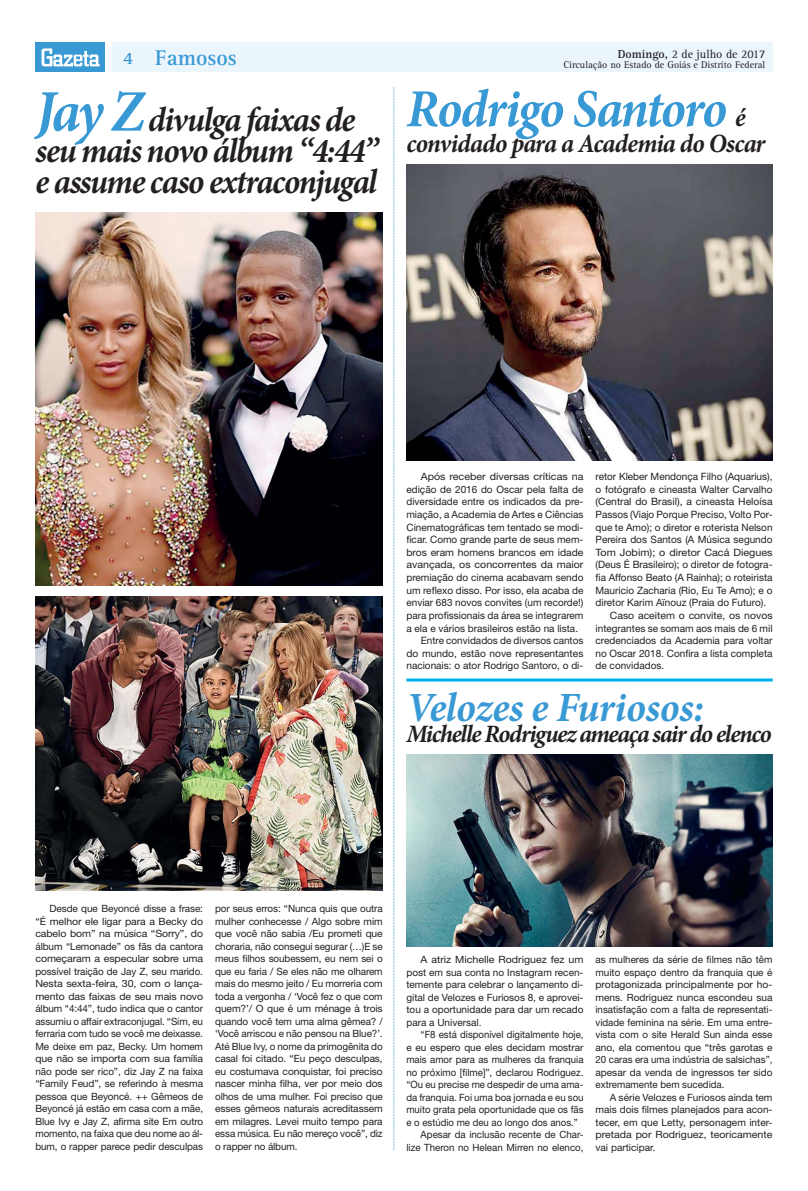
<style>
.page{position:relative;width:808px;height:1191px;background:#fff}
.page>*{position:absolute;margin:0;border:0;box-sizing:border-box;transform-origin:0 0}
.t1{font:italic 700 53.6px "Minion Pro";letter-spacing:-.03em;color:#3999d5;scale:.95 1}
.t2{font:italic 700 41.6px "Minion Pro";letter-spacing:-.01em;color:#3999d5}
.t3{font:italic 700 35px/31px "Minion Pro";letter-spacing:-.04em;color:#231f20;scale:.94 1}
.t4{font:italic 700 26.3px "Minion Pro";letter-spacing:-.03em;color:#231f20;scale:.95 1}
.t5{font:italic 700 25px "Minion Pro";letter-spacing:-.05em;color:#231f20}
.t6{font:700 22px "Rotis Serif";color:#3999d5}
.t7{font:12px "Rotis Serif";color:#231f20}
.t8{font:10.1px "Helvetica Neue";color:#231f20}
.t9{font:10.1px "Helvetica Neue";color:#231f20;scale:1.05 1}
.t10{font:10.1px "Helvetica Neue";color:#231f20;scale:1.06 1}
.t11{font:10.1px "Helvetica Neue";color:#231f20;scale:1.07 1}
.t12{font:10px/12.5px "Helvetica Neue";color:#231f20;text-align:justify}
.t13{font:10px "Helvetica Neue";color:#231f20;scale:.96 1}
.t14{font:10px/12.5px "Helvetica Neue";color:#231f20;text-align:justify;scale:1.06 1}
.t15{font:10px "Rotis Serif";color:#231f20}
.s1{font-weight:700}
.s2{font-size:18px}
.s3{font-size:59px;color:#3999d5}
.s4{font-size:26.3px;color:#231f20}
</style>
<div class="page">
<div style="left:112px;top:43px;width:660px;height:29px;background:#ebf5fc"></div>
<div style="left:35px;top:43px;width:70px;height:29px;background:#3999d5"></div>
<svg style="left:42px;top:48px;width:58px;height:18px"></svg>
<svg style="left:394px;top:87px;width:1px;height:1063px"></svg>
<hr style="left:406px;top:678px;width:367px;height:3px;background:#00aeef">
<img style="left:35px;top:596px;width:348px;height:294px">
<img style="left:35px;top:212px;width:348px;height:373px">
<img style="left:406px;top:164px;width:367px;height:297px">
<img style="left:406px;top:754px;width:367px;height:193px">
<p class="t7" style="left:618px;top:49px;width:149px"><span class="s1">Domingo,</span> 2 de julho de 2017</p>
<h3 class="t6" style="left:123px;top:50px;width:115px"><span class="s2">4</span> Famosos</h3>
<p class="t15" style="left:563px;top:61px;width:203px">Circulação no Estado de Goiás e Distrito Federal</p>
<h3 class="t3" style="left:35px;top:107px;width:366px"><span class="s3">Jay Z</span> divulga faixas de seu mais novo álbum “4:44” e assume caso extraconjugal</h3>
<h1 class="t1" style="left:406px;top:88px;width:358px">Rodrigo Santoro <span class="s4">é</span></h1>
<h3 class="t4" style="left:406px;top:133px;width:379px">convidado para a Academia do Oscar</h3>
<p class="t8" style="left:595px;top:473px;width:178px">retor Kleber Mendonça Filho (Aquarius),</p>
<p class="t8" style="left:595px;top:485px;width:178px">o fotógrafo e cineasta Walter Carvalho</p>
<p class="t8" style="left:595px;top:498px;width:178px">(Central do Brasil), a cineasta Heloísa</p>
<p class="t8" style="left:595px;top:511px;width:178px">Passos (Viajo Porque Preciso, Volto Por-</p>
<p class="t8" style="left:595px;top:523px;width:178px">que te Amo); o diretor e roterista Nelson</p>
<p class="t8" style="left:595px;top:536px;width:178px">Pereira dos Santos (A Música segundo</p>
<p class="t11" style="left:595px;top:548px;width:167px">Tom Jobim); o diretor Cacá Diegues</p>
<p class="t8" style="left:595px;top:561px;width:178px">(Deus É Brasileiro); o diretor de fotogra-</p>
<p class="t8" style="left:595px;top:574px;width:178px">fia Affonso Beato (A Rainha); o roteirista</p>
<p class="t8" style="left:595px;top:586px;width:178px">Mauricio Zacharia (Rio, Eu Te Amo); e o</p>
<p class="t8" style="left:595px;top:599px;width:172px">diretor Karim Aïnouz (Praia do Futuro).</p>
<p class="t8" style="left:610px;top:612px;width:164px">Caso aceitem o convite, os novos</p>
<p class="t8" style="left:595px;top:624px;width:178px">integrantes se somam aos mais de 6 mil</p>
<p class="t8" style="left:595px;top:637px;width:178px">credenciados da Academia para voltar</p>
<p class="t8" style="left:595px;top:649px;width:178px">no Oscar 2018. Confira a lista completa</p>
<p class="t8" style="left:595px;top:662px;width:70px">de convidados.</p>
<h2 class="t2" style="left:406px;top:691px;width:299px">Velozes e Furiosos:</h2>
<h3 class="t5" style="left:406px;top:724px;width:367px">Michelle Rodriguez ameaça sair do elenco</h3>
<p class="t10" style="left:421px;top:473px;width:155px">Após receber diversas críticas na</p>
<p class="t8" style="left:406px;top:485px;width:178px">edição de 2016 do Oscar pela falta de</p>
<p class="t8" style="left:406px;top:498px;width:178px">diversidade entre os indicados da pre-</p>
<p class="t8" style="left:406px;top:511px;width:178px">miação, a Academia de Artes e Ciências</p>
<p class="t8" style="left:406px;top:523px;width:178px">Cinematográficas tem tentado se modi-</p>
<p class="t8" style="left:406px;top:536px;width:178px">ficar. Como grande parte de seus mem-</p>
<p class="t8" style="left:406px;top:548px;width:178px">bros eram homens brancos em idade</p>
<p class="t9" style="left:406px;top:561px;width:170px">avançada, os concorrentes da maior</p>
<p class="t8" style="left:406px;top:574px;width:178px">premiação do cinema acabavam sendo</p>
<p class="t8" style="left:406px;top:586px;width:178px">um reflexo disso. Por isso, ela acaba de</p>
<p class="t8" style="left:406px;top:599px;width:178px">enviar 683 novos convites (um recorde!)</p>
<p class="t8" style="left:406px;top:612px;width:178px">para profissionais da área se integrarem</p>
<p class="t8" style="left:406px;top:624px;width:173px">a ela e vários brasileiros estão na lista.</p>
<p class="t8" style="left:421px;top:637px;width:164px">Entre convidados de diversos cantos</p>
<p class="t8" style="left:406px;top:649px;width:178px">do mundo, estão nove representantes</p>
<p class="t8" style="left:406px;top:662px;width:178px">nacionais: o ator Rodrigo Santoro, o di-</p>
<p class="t12" style="left:35px;top:903px;width:169px;text-indent:14px">Desde que Beyoncé disse a frase: “É melhor ele ligar para a Becky do cabelo bom” na música “Sorry”, do álbum “Lemonade” os fãs da cantora começaram a especular sobre uma possível traição de Jay Z, seu marido.<br>Nesta sexta-feira, 30, com o lança&shy;mento das faixas de seu mais novo álbum “4:44”, tudo indica que o cantor assumiu o affair extraconjugal. “Sim, eu ferraria com tudo se você me deixasse.<br>Me deixe em paz, Becky. Um homem que não se importa com sua família não pode ser rico”, diz Jay Z na faixa “Family Feud”, se referindo à mesma pessoa que Beyoncé. ++ Gêmeos de Beyoncé já estão em casa com a mãe, Blue Ivy e Jay Z, afirma site Em outro momento, na faixa que deu nome ao ál&shy;bum, o rapper parece pedir desculpas</p>
<p class="t12" style="left:215px;top:903px;width:169px">por seus erros: “Nunca quis que outra mulher conhecesse / Algo sobre mim que você não sabia /Eu prometi que choraria, não consegui segurar (…)E se meus filhos soubessem, eu nem sei o que eu faria / Se eles não me olharem mais do mesmo jeito / Eu morreria com toda a vergonha / ‘Você fez o que com quem?’/ O que é um ménage à trois quando você tem uma alma gêmea? / ‘Você arriscou e não pensou na Blue?’.<br>Até Blue Ivy, o nome da primogênita do casal foi citado. “Eu peço desculpas, eu costumava conquistar, foi preciso nascer minha filha, ver por meio dos olhos de uma mulher. Foi preciso que esses gêmeos naturais acreditassem em milagres. Levei muito tempo para essa música. Eu não mereço você”, diz o rapper no álbum.</p>
<p class="t14" style="left:406px;top:954px;width:169px;text-indent:14px">A atriz Michelle Rodriguez fez um post em sua conta no Instagram recen&shy;temente para celebrar o lançamento di&shy;gital de Velozes e Furiosos 8, e aprovei&shy;tou a oportunidade para dar um recado para a Universal.</p>
<p class="t13" style="left:421px;top:1031px;width:171px">“F8 está disponível digitalmente hoje,</p>
<p class="t12" style="left:406px;top:1042px;width:179px">e eu espero que eles decidam mostrar</p>
<p class="t13" style="left:406px;top:1056px;width:186px">mais amor para as mulheres da franquia</p>
<p class="t12" style="left:406px;top:1067px;width:179px">no próximo [filme]”, declarou Rodriguez.</p>
<p class="t13" style="left:406px;top:1081px;width:186px">“Ou eu precise me despedir de uma ama-</p>
<p class="t13" style="left:406px;top:1093px;width:186px">da franquia. Foi uma boa jornada e eu sou</p>
<p class="t13" style="left:406px;top:1106px;width:186px">muito grata pela oportunidade que os fãs</p>
<p class="t13" style="left:406px;top:1118px;width:180px">e o estúdio me deu ao longo dos anos.”</p>
<p class="t12" style="left:421px;top:1129px;width:164px">Apesar da inclusão recente de Char-</p>
<p class="t12" style="left:406px;top:1142px;width:179px">lize Theron no Helean Mirren no elenco,</p>
<p class="t12" style="left:595px;top:954px;width:179px">as mulheres da série de filmes não têm muito espaço dentro da franquia que é protagonizada principalmente por ho&shy;mens. Rodriguez nunca escondeu sua insatisfação com a falta de representati&shy;vidade feminina na série. Em uma entre&shy;vista com o site Herald Sun ainda esse ano, ela comentou que “três garotas e 20 caras era uma indústria de salsichas”, apesar da venda de ingressos ter sido extremamente bem sucedida.</p>
<p class="t12" style="left:595px;top:1092px;width:179px;text-indent:14px">A série Velozes e Furiosos ainda tem mais dois filmes planejados para acon&shy;tecer, em que Letty, personagem inter&shy;pretada por Rodriguez, teoricamente vai participar.</p>
</div>
